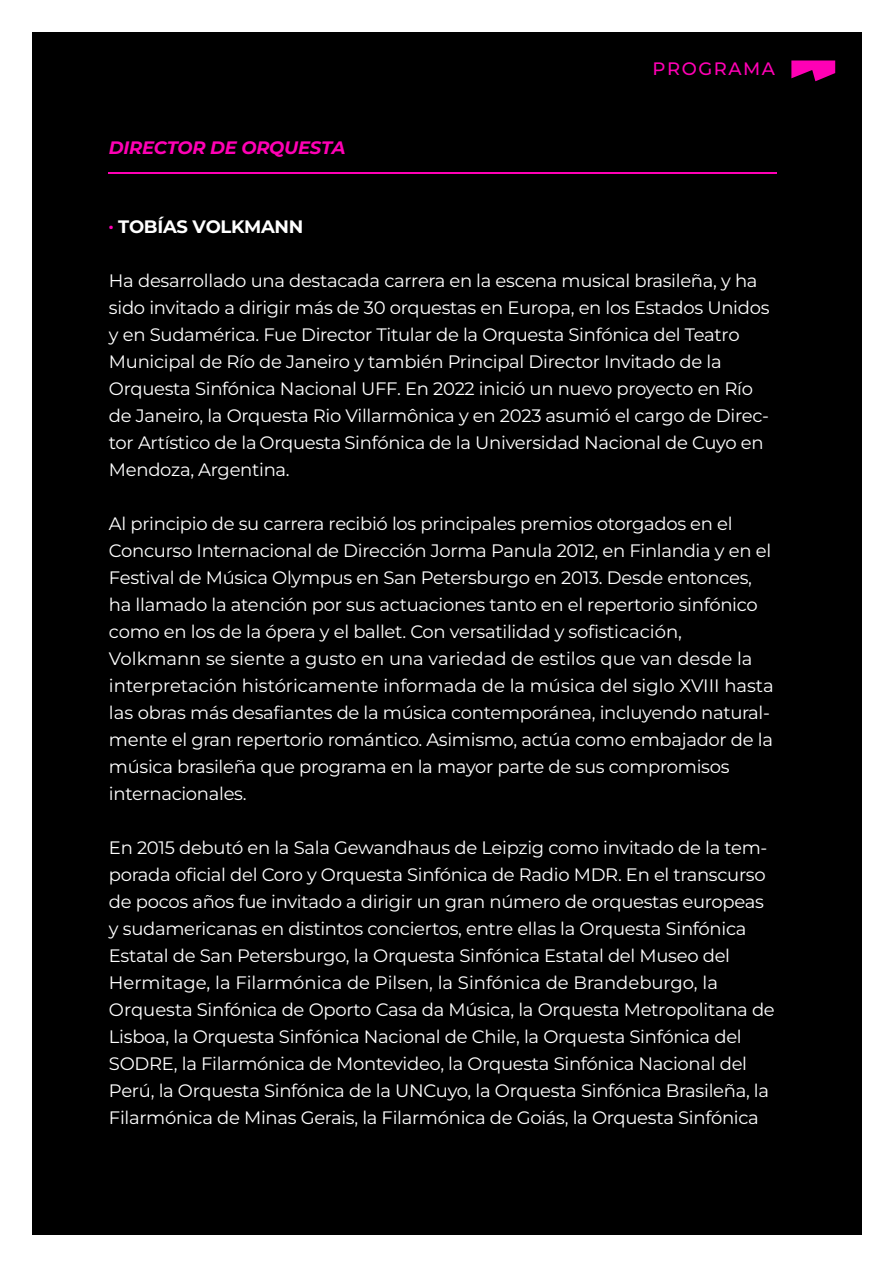
<style>
.page{position:relative;width:893px;height:1263px;background:#fff}
.page>*{position:absolute;margin:0;border:0;box-sizing:border-box;transform-origin:0 0}
.t1{font:18px/27px "Montserrat";letter-spacing:-.015em;color:#fff}
.t2{font:italic 700 18px "Montserrat";letter-spacing:-.015em;color:#ff00b5}
.t3{font:700 18px "Montserrat";letter-spacing:-.015em;color:#fff}
.t4{font:500 18px "Montserrat";letter-spacing:.085em;color:#ff00b5}
</style>
<div class="page">
<div style="left:32px;top:32px;width:829px;height:1202px;background:#000"></div>
<hr style="left:109px;top:172px;width:668px;height:2px;background:#ff00b5">
<svg style="left:791px;top:61px;width:44px;height:20px"></svg>
<p class="t2" style="left:109px;top:135px;width:238px">DIRECTOR DE ORQUESTA</p>
<p class="t3" style="left:109px;top:215px;width:196px"><sup>.</sup> TOBÍAS VOLKMANN</p>
<p class="t4" style="left:653px;top:57px;width:124px">PROGRAMA</p>
<p class="t1" style="left:109px;top:267px;width:662px">Ha desarrollado una destacada carrera en la escena musical brasileña, y ha sido invitado a dirigir más de 30 orquestas en Europa, en los Estados Unidos y en Sudamérica. Fue Director Titular de la Orquesta Sinfónica del Teatro Municipal de Río de Janeiro y también Principal Director Invitado de la Orquesta Sinfónica Nacional UFF. En 2022 inició un nuevo proyecto en Río de Janeiro, la Orquesta Rio Villarmônica y en 2023 asumió el cargo de Direc&shy;tor Artístico de la Orquesta Sinfónica de la Universidad Nacional de Cuyo en Mendoza, Argentina.</p>
<p class="t1" style="left:109px;top:510px;width:666px">Al principio de su carrera recibió los principales premios otorgados en el Concurso Internacional de Dirección Jorma Panula 2012, en Finlandia y en el Festival de Música Olympus en San Petersburgo en 2013. Desde entonces, ha llamado la atención por sus actuaciones tanto en el repertorio sinfónico como en los de la ópera y el ballet. Con versatilidad y sofisticación, Volkmann se siente a gusto en una variedad de estilos que van desde la interpretación históricamente informada de la música del siglo XVIII hasta las obras más desafiantes de la música contemporánea, incluyendo natural&shy;mente el gran repertorio romántico. Asimismo, actúa como embajador de la música brasileña que programa en la mayor parte de sus compromisos internacionales.</p>
<p class="t1" style="left:109px;top:834px;width:667px">En 2015 debutó en la Sala Gewandhaus de Leipzig como invitado de la tem&shy;porada oficial del Coro y Orquesta Sinfónica de Radio MDR. En el transcurso de pocos años fue invitado a dirigir un gran número de orquestas europeas y sudamericanas en distintos conciertos, entre ellas la Orquesta Sinfónica Estatal de San Petersburgo, la Orquesta Sinfónica Estatal del Museo del Hermitage, la Filarmónica de Pilsen, la Sinfónica de Brandeburgo, la Orquesta Sinfónica de Oporto Casa da Música, la Orquesta Metropolitana de Lisboa, la Orquesta Sinfónica Nacional de Chile, la Orquesta Sinfónica del SODRE, la Filarmónica de Montevideo, la Orquesta Sinfónica Nacional del Perú, la Orquesta Sinfónica de la UNCuyo, la Orquesta Sinfónica Brasileña, la Filarmónica de Minas Gerais, la Filarmónica de Goiás, la Orquesta Sinfónica</p>
</div>
